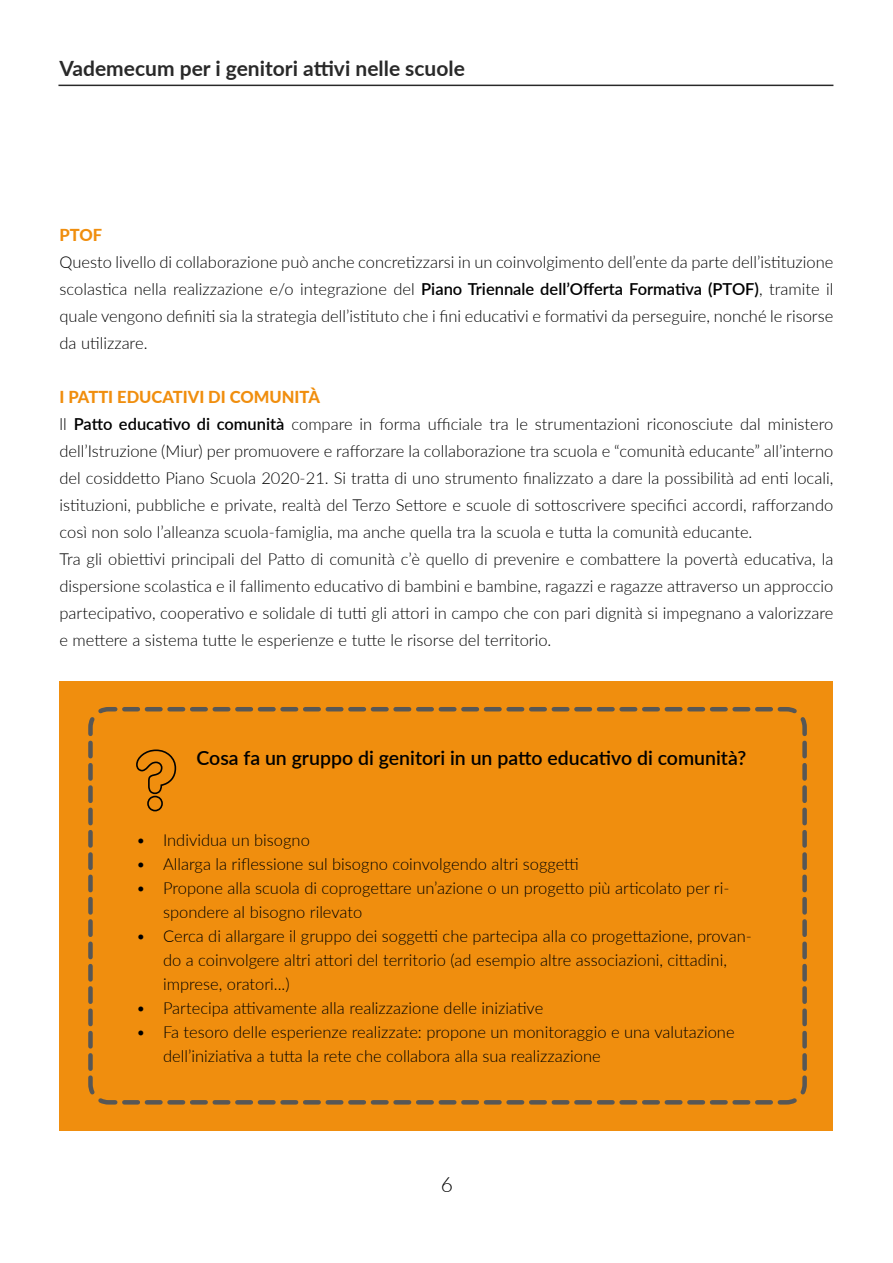
<style>
.page{position:relative;width:893px;height:1263px;background:#fff}
.page>*{position:absolute;margin:0;border:0;box-sizing:border-box;transform-origin:0 0}
.t1{font:700 21px "Lato";color:#292929}
.t2{font:300 21px "Lato";color:#000}
.t3{font:600 19.5px "Lato";color:#000}
.t4{font:300 16.5px/27px "Lato";color:#000}
.t5{font:800 16.5px "Lato";color:#f08e0e}
.s1{font-weight:600}
.s2{font-weight:800;color:#f08e0e}
</style>
<div class="page">
<hr style="left:58px;top:85px;width:775px;height:1px;background:#292929">
<div style="left:60px;top:682px;width:773px;height:449px;background:#f08e0e"></div>
<svg style="left:88px;top:707px;width:719px;height:398px"></svg>
<svg style="left:136px;top:749px;width:40px;height:62px"></svg>
<p class="t1" style="left:60px;top:53px;width:407px">Vademecum per i genitori attivi nelle scuole</p>
<p class="t5" style="left:60px;top:222px;width:44px">PTOF</p>
<p class="t4" style="left:60px;top:248px;width:775px;text-align:justify">Questo livello di collaborazione può anche concretizzarsi in un coinvolgimento dell’ente da parte dell’istituzione scolastica nella realizzazione e/o integrazione del <span class="s1">Piano Triennale dell’Offerta Formativa (PTOF)</span>, tramite il quale vengono definiti sia la strategia dell’istituto che i fini educativi e formativi da perseguire, nonché le risorse da utilizzare.</p>
<p class="t4" style="left:60px;top:383px;width:775px"><span class="s2">I PATTI EDUCATIVI DI COMUNITÀ<br></span>ll <span class="s1">Patto educativo di comunità</span> compare in forma ufficiale tra le strumentazioni riconosciute dal ministero dell’Istruzione (Miur) per promuovere e rafforzare la collaborazione tra scuola e “comunità educante” all’interno del cosiddetto Piano Scuola 2020-21. Si tratta di uno strumento finalizzato a dare la possibilità ad enti locali, istituzioni, pubbliche e private, realtà del Terzo Settore e scuole di sottoscrivere specifici accordi, rafforzando così non solo l’alleanza scuola-famiglia, ma anche quella tra la scuola e tutta la comunità educante.<br>Tra gli obiettivi principali del Patto di comunità c’è quello di prevenire e combattere la povertà educativa, la dispersione scolastica e il fallimento educativo di bambini e bambine, ragazzi e ragazze attraverso un approccio partecipativo, cooperativo e solidale di tutti gli attori in campo che con pari dignità si impegnano a valorizzare e mettere a sistema tutte le esperienze e tutte le risorse del territorio.</p>
<p class="t3" style="left:196px;top:744px;width:551px">Cosa fa un gruppo di genitori in un patto educativo di comunità?</p>
<p class="t4" style="left:136px;top:826px;width:175px">• Individua un bisogno</p>
<p class="t4" style="left:136px;top:850px;width:444px">• Allarga la riflessione sul bisogno coinvolgendo altri soggetti</p>
<p class="t4" style="left:163px;top:875px;width:568px;line-height:24px;text-indent:-27px">• Propone alla scuola di coprogettare un’azione o un progetto più articolato per ri&shy;spondere al bisogno rilevato</p>
<p class="t4" style="left:163px;top:923px;width:590px;line-height:24px;text-indent:-27px">• Cerca di allargare il gruppo dei soggetti che partecipa alla co progettazione, provan&shy;do a coinvolgere altri attori del territorio (ad esempio altre associazioni, cittadini, imprese, oratori...)</p>
<p class="t4" style="left:136px;top:994px;width:409px">• Partecipa attivamente alla realizzazione delle iniziative</p>
<p class="t4" style="left:163px;top:1019px;width:573px;line-height:24px;text-indent:-27px">• Fa tesoro delle esperienze realizzate: propone un monitoraggio e una valutazione dell’iniziativa a tutta la rete che collabora alla sua realizzazione</p>
<p class="t2" style="left:441px;top:1169px;width:14px">6</p>
</div>
